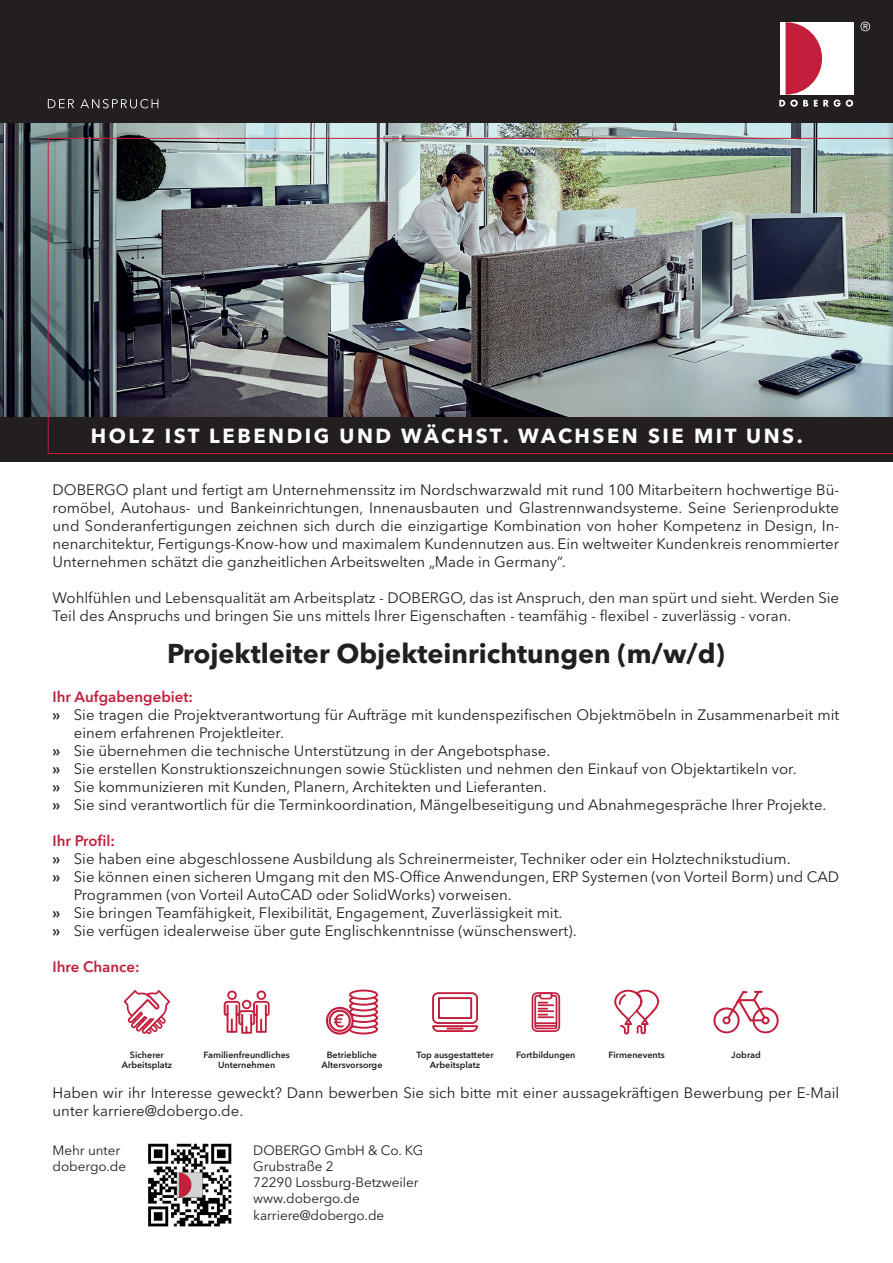
<style>
.page{position:relative;width:893px;height:1263px;background:#fff}
.page>*{position:absolute;margin:0;border:0;box-sizing:border-box;transform-origin:0 0}
.t1{font:700 27px "Avenir Next LT Pro";color:#231f20}
.t2{font:700 20.25px "Avenir Next LT Pro";letter-spacing:.125em;color:#fff}
.t3{font:15px/18px "Avenir Next LT Pro";color:#231f20}
.t4{font:600 15px "Avenir Next LT Pro";color:#c31f3d}
.t5{font:13.5px/16.2px "Avenir Next LT Pro";letter-spacing:-.005em;color:#231f20}
.t6{font:600 9px/10.8px "Avenir Next LT Pro";color:#231f20;text-align:center}
.s1{font-weight:600}
</style>
<div class="page">
<div style="left:0;top:0;width:893px;height:461px;background:#231f20"></div>
<svg style="left:779px;top:22px;width:74px;height:85px;background:#d099a3"></svg>
<svg style="left:860px;top:22px;width:10px;height:9px"></svg>
<svg style="left:48px;top:99px;width:110px;height:9px"></svg>
<svg style="left:614px;top:990px;width:45px;height:44px"></svg>
<svg style="left:432px;top:992px;width:46px;height:40px"></svg>
<svg style="left:713px;top:991px;width:66px;height:42px"></svg>
<svg style="left:224px;top:990px;width:46px;height:44px"></svg>
<svg style="left:532px;top:992px;width:28px;height:40px"></svg>
<hr style="left:535px;top:1025px;width:22px;height:2px;background:#c31f3d">
<hr style="left:535px;top:1022px;width:22px;height:2px;background:#c31f3d">
<div style="left:349px;top:1024px;width:29px;height:10px;border:2px solid #c31f3d;border-radius:50%"></div>
<svg style="left:350px;top:1019px;width:27px;height:9px"></svg>
<div style="left:349px;top:1018px;width:29px;height:11px;border:2px solid #c31f3d;border-radius:50%"></div>
<svg style="left:350px;top:1013px;width:27px;height:9px"></svg>
<div style="left:349px;top:1012px;width:29px;height:11px;border:2px solid #c31f3d;border-radius:50%"></div>
<svg style="left:350px;top:1008px;width:27px;height:8px"></svg>
<div style="left:349px;top:1007px;width:29px;height:10px;border:2px solid #c31f3d;border-radius:50%"></div>
<div style="left:350px;top:1002px;width:27px;height:8px;background:#fff;border-radius:50%"></div>
<div style="left:349px;top:1001px;width:29px;height:10px;border:2px solid #c31f3d;border-radius:50%"></div>
<svg style="left:350px;top:996px;width:27px;height:9px"></svg>
<div style="left:349px;top:995px;width:29px;height:11px;border:2px solid #c31f3d;border-radius:50%"></div>
<svg style="left:350px;top:990px;width:27px;height:9px"></svg>
<div style="left:349px;top:989px;width:29px;height:11px;border:2px solid #c31f3d;border-radius:50%"></div>
<svg style="left:327px;top:1008px;width:26px;height:25px"></svg>
<div style="left:326px;top:1007px;width:28px;height:28px;border:2px solid #c31f3d;border-radius:50%"></div>
<svg style="left:330px;top:1011px;width:20px;height:20px"></svg>
<div style="left:329px;top:1010px;width:22px;height:22px;border:2px solid #c31f3d;border-radius:50%"></div>
<svg style="left:334px;top:1014px;width:10px;height:13px"></svg>
<svg style="left:124px;top:990px;width:46px;height:44px"></svg>
<img style="left:0;top:123px;width:893px;height:293px">
<img style="left:48px;top:138px;width:845px;height:316px">
<img style="left:148px;top:1143px;width:84px;height:84px">
<h2 class="t2" style="left:91px;top:423px;width:713px">HOLZ IST LEBENDIG UND WÄCHST. WACHSEN SIE MIT UNS.</h2>
<p class="t3" style="left:53px;top:481px;width:788px;text-align:justify">DOBERGO plant und fertigt am Unternehmenssitz im Nordschwarzwald mit rund 100 Mitarbeitern hochwertige Bü&shy;romöbel, Autohaus- und Bankeinrichtungen, Innenausbauten und Glastrennwandsysteme. Seine Serienprodukte und Sonderanfertigungen zeichnen sich durch die einzigartige Kombination von hoher Kompetenz in Design, In&shy;nenarchitektur, Fertigungs-Know-how und maximalem Kundennutzen aus. Ein weltweiter Kundenkreis renommierter Unternehmen schätzt die ganzheitlichen Arbeitswelten „Made in Germany“.</p>
<p class="t3" style="left:53px;top:589px;width:788px">Wohlfühlen und Lebensqualität am Arbeitsplatz - DOBERGO, das ist Anspruch, den man spürt und sieht. Werden Sie<br>Teil des Anspruchs und bringen Sie uns mittels Ihrer Eigenschaften - teamfähig - flexibel - zuverlässig - voran.</p>
<h1 class="t1" style="left:167px;top:637px;width:559px">Projektleiter Objekteinrichtungen (m/w/d)</h1>
<p class="t4" style="left:53px;top:687px;width:142px">Ihr Aufgabengebiet:</p>
<p class="t3" style="left:53px;top:706px;width:788px"><span class="s1">»</span> Sie tragen die Projektverantwortung für Aufträge mit kundenspezifischen Objektmöbeln in Zusammenarbeit mit</p>
<p class="t3" style="left:74px;top:724px;width:212px">einem erfahrenen Projektleiter.</p>
<p class="t3" style="left:53px;top:742px;width:499px"><span class="s1">»</span> Sie übernehmen die technische Unterstützung in der Angebotsphase.</p>
<p class="t3" style="left:53px;top:760px;width:746px"><span class="s1">»</span> Sie erstellen Konstruktionszeichnungen sowie Stücklisten und nehmen den Einkauf von Objektartikeln vor.</p>
<p class="t3" style="left:53px;top:778px;width:495px"><span class="s1">»</span> Sie kommunizieren mit Kunden, Planern, Architekten und Lieferanten.</p>
<p class="t3" style="left:53px;top:796px;width:775px"><span class="s1">»</span> Sie sind verantwortlich für die Terminkoordination, Mängelbeseitigung und Abnahmegespräche Ihrer Projekte.</p>
<p class="t4" style="left:53px;top:831px;width:64px">Ihr Profil:</p>
<p class="t3" style="left:53px;top:850px;width:739px"><span class="s1">»</span> Sie haben eine abgeschlossene Ausbildung als Schreinermeister, Techniker oder ein Holztechnikstudium.</p>
<p class="t3" style="left:53px;top:868px;width:788px"><span class="s1">»</span> Sie können einen sicheren Umgang mit den MS-Office Anwendungen, ERP Systemen (von Vorteil Borm) und CAD</p>
<p class="t3" style="left:74px;top:886px;width:439px">Programmen (von Vorteil AutoCAD oder SolidWorks) vorweisen.</p>
<p class="t3" style="left:53px;top:904px;width:511px"><span class="s1">»</span> Sie bringen Teamfähigkeit, Flexibilität, Engagement, Zuverlässigkeit mit.</p>
<p class="t3" style="left:53px;top:922px;width:526px"><span class="s1">»</span> Sie verfügen idealerweise über gute Englischkenntnisse (wünschenswert).</p>
<p class="t4" style="left:53px;top:957px;width:89px">Ihre Chance:</p>
<p class="t6" style="left:122px;top:1049px;width:52px">Sicherer<br>Arbeitsplatz</p>
<p class="t6" style="left:203px;top:1049px;width:88px">Familienfreundliches</p>
<p class="t6" style="left:731px;top:1049px;width:31px">Jobrad</p>
<p class="t6" style="left:218px;top:1060px;width:59px">Unternehmen</p>
<p class="t6" style="left:327px;top:1049px;width:52px">Betriebliche</p>
<p class="t6" style="left:516px;top:1049px;width:61px">Fortbildungen</p>
<p class="t6" style="left:321px;top:1060px;width:63px">Altersvorsorge</p>
<p class="t6" style="left:416px;top:1049px;width:79px">Top ausgestatteter</p>
<p class="t6" style="left:608px;top:1049px;width:58px">Firmenevents</p>
<p class="t6" style="left:430px;top:1060px;width:52px">Arbeitsplatz</p>
<p class="t3" style="left:53px;top:1084px;width:788px">Haben wir ihr Interesse geweckt? Dann bewerben Sie sich bitte mit einer aussagekräftigen Bewerbung per E-Mail unter karriere@dobergo.de.</p>
<p class="t5" style="left:53px;top:1142px;width:75px">Mehr unter dobergo.de</p>
<p class="t5" style="left:253px;top:1142px;width:172px">DOBERGO GmbH &amp; Co. KG<br>Grubstraße 2<br>72290 Lossburg-Betzweiler www.dobergo.de karriere@dobergo.de</p>
</div>
